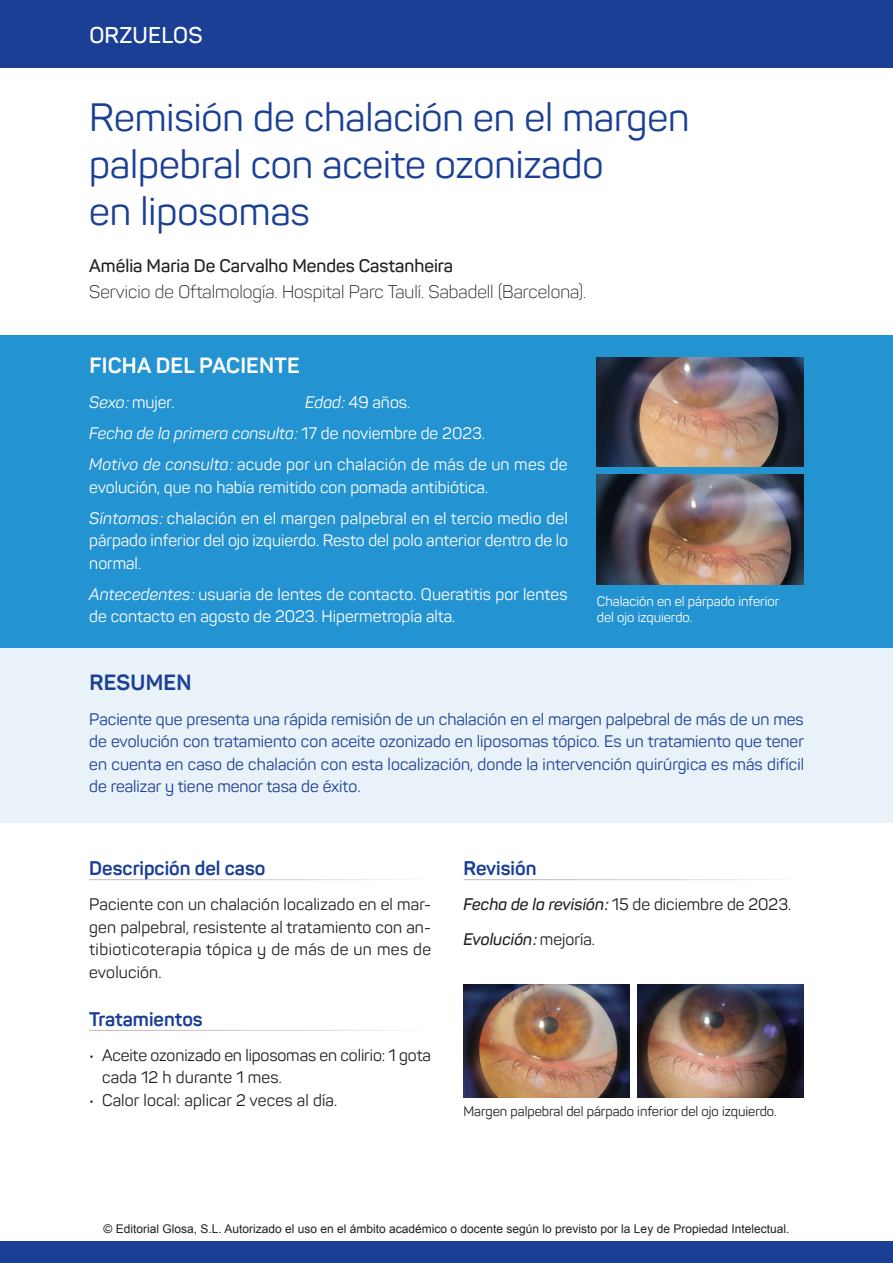
<style>
.page{position:relative;width:893px;height:1263px;background:#fff}
.page>*{position:absolute;margin:0;border:0;box-sizing:border-box;transform-origin:0 0}
.t1{font:39px/46.8px "Panton";color:#1b3f94}
.t2{font:600 22.5px "Panton";letter-spacing:.01em;color:#fff}
.t3{font:700 21.75px "Panton";letter-spacing:.01em;color:#fff}
.t4{font:700 21.75px "Panton";letter-spacing:.01em;color:#1b3f94}
.t5{font:700 19.5px "Panton";color:#1b3f94}
.t6{font:300 18px "Panton";color:#231f20}
.t7{font:600 18px "Panton";color:#231f20}
.t8{font:16.5px/31px "Panton";color:#fff}
.t9{font:16.5px/22.5px "Panton";color:#1b3f94;text-align:justify}
.t10{font:16.5px/22.5px "Panton";letter-spacing:.01em;color:#231f20}
.t11{font:13.5px "Panton";color:#231f20}
.t12{font:13.5px/16.2px "Panton";color:#fff}
.t13{font:12px "Arial";color:#231f20}
.s1{font-style:italic}
.s2{font-weight:600;font-style:italic}
</style>
<div class="page">
<div style="left:0;top:0;width:893px;height:67px;background:#1b3f94"></div>
<div style="left:0;top:1242px;width:893px;height:21px;background:#1b3f94"></div>
<div style="left:0;top:336px;width:893px;height:312px;background:#2393d1"></div>
<div style="left:0;top:648px;width:893px;height:174px;background:#e9f1f9"></div>
<img style="left:597px;top:357px;width:207px;height:110px">
<img style="left:597px;top:475px;width:207px;height:109px">
<img style="left:463px;top:984px;width:167px;height:113px">
<img style="left:637px;top:984px;width:167px;height:113px">
<h2 class="t2" style="left:89px;top:21px;width:115px">ORZUELOS</h2>
<h1 class="t1" style="left:89px;top:94px;width:602px">Remisión de chalación en el margen palpebral con aceite ozonizado<br>en liposomas</h1>
<p class="t7" style="left:89px;top:254px;width:365px">Amélia Maria De Carvalho Mendes Castanheira</p>
<p class="t6" style="left:89px;top:280px;width:498px">Servicio de Oftalmología. Hospital Parc Taulí. Sabadell (Barcelona).</p>
<h3 class="t3" style="left:89px;top:352px;width:212px">FICHA DEL PACIENTE</h3>
<p class="t8" style="left:89px;top:387px;width:87px"><span class="s1">Sexo</span><span class="s1">:</span>mujer.</p>
<p class="t8" style="left:89px;top:387px;width:480px;text-indent:216px"><span class="s1">Edad</span><span class="s1">:</span>49 años.<br><span class="s1">Fecha de la primera consulta</span><span class="s1">:</span>17 de noviembre de 2023.<br><span class="s1">Motivo de consulta</span><span class="s1">:</span>acude por un chalación de más de un mes de</p>
<p class="t8" style="left:89px;top:471px;width:480px">evolución, que no había remitido con pomada antibiótica.<br><span class="s1">Síntomas</span><span class="s1">:</span>chalación en el margen palpebral en el tercio medio del</p>
<p class="t8" style="left:89px;top:529px;width:480px;line-height:22.5px">párpado inferior del ojo izquierdo. Resto del polo anterior dentro de lo normal.</p>
<p class="t8" style="left:89px;top:583px;width:480px;line-height:22.5px"><span class="s1">Antecedentes</span><span class="s1">:</span>usuaria de lentes de contacto. Queratitis por lentes de contacto en agosto de 2023. Hipermetropía alta.</p>
<p class="t12" style="left:597px;top:593px;width:184px">Chalación en el párpado inferior del ojo izquierdo.</p>
<h3 class="t4" style="left:89px;top:668px;width:104px">RESUMEN</h3>
<p class="t9" style="left:89px;top:708px;width:716px">Paciente que presenta una rápida remisión de un chalación en el margen palpebral de más de un mes de evolución con tratamiento con aceite ozonizado en liposomas tópico. Es un tratamiento que tener en cuenta en caso de chalación con esta localización, donde la intervención quirúrgica es más difícil de realizar y tiene menor tasa de éxito.</p>
<p class="t5" style="left:89px;top:856px;width:178px">Descripción del caso</p>
<p class="t10" style="left:89px;top:893px;width:344px;text-align:justify">Paciente con un chalación localizado en el mar&shy;gen palpebral, resistente al tratamiento con an&shy;tibioticoterapia tópica y de más de un mes de evolución.</p>
<p class="t5" style="left:89px;top:1006px;width:115px">Tratamientos</p>
<p class="t10" style="left:102px;top:1044px;width:330px;text-indent:-13px">• Aceite ozonizado en liposomas en colirio: 1 gota cada 12 h durante 1 mes.</p>
<p class="t10" style="left:89px;top:1089px;width:249px">• Calor local: aplicar 2 veces al día.</p>
<p class="t5" style="left:463px;top:856px;width:75px">Revisión</p>
<p class="t10" style="left:463px;top:886px;width:329px;line-height:35.2px"><span class="s2">Fecha de la revisión</span><span class="s2">:</span>15 de diciembre de 2023.<br><span class="s2">Evolución</span><span class="s2">:</span>mejoría.</p>
<p class="t11" style="left:463px;top:1103px;width:315px">Margen palpebral del párpado inferior del ojo izquierdo.</p>
<p class="t13" style="left:103px;top:1221px;width:687px">© Editorial Glosa, S.L. Autorizado el uso en el ámbito académico o docente según lo previsto por la Ley de Propiedad Intelectual.</p>
</div>
